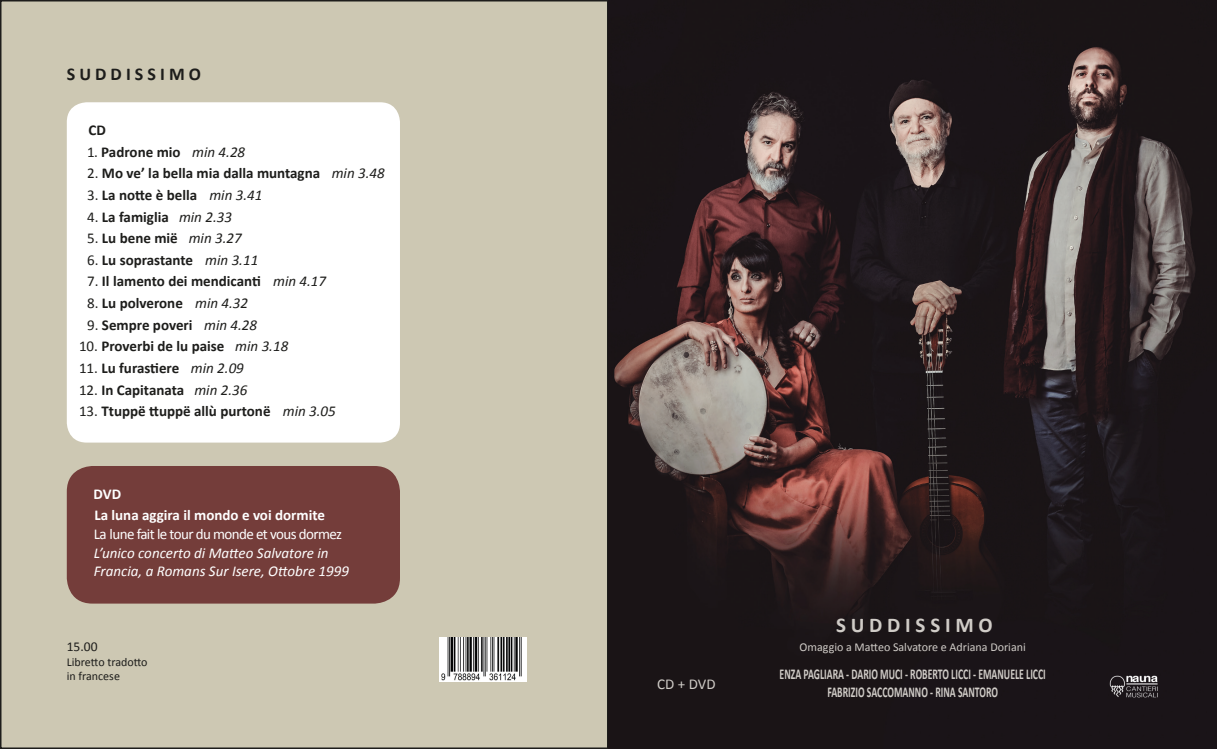
<style>
.page{position:relative;width:1217px;height:749px;background:#fff}
.page>*{position:absolute;margin:0;border:0;box-sizing:border-box;transform-origin:0 0}
.t1{font:700 21px "Calibri";color:#d0ccc7}
.t2{font:700 18px "Calibri";color:#1d1d1b}
.t3{font:700 15px "Calibri";color:#1d1d1b}
.t4{font:700 15px "Calibri";color:#d0ccc7;scale:.65 1}
.t5{font:italic 15px "Calibri";color:#fff}
.t6{font:15px "Calibri";letter-spacing:-.04em;color:#fff}
.t7{font:700 15px "Calibri";color:#fff}
.t8{font:15px "Calibri";color:#d0ccc7}
.t9{font:13.5px "Calibri";color:#1d1d1b}
.t10{font:12px "Calibri";color:#d0ccc7}
.t11{font:12px "Calibri";color:#1d1d1b}
.s1{font-weight:400}
.s2{font-weight:400;font-style:italic}
</style>
<div class="page">
<div style="left:1px;top:1px;width:606px;height:747px;background:#cdc8b3"></div>
<div style="left:67px;top:102px;width:333px;height:340px;background:#fff;border-radius:20px"></div>
<div style="left:67px;top:466px;width:333px;height:137px;background:#743d3a;border-radius:26px"></div>
<img style="left:439px;top:637px;width:87px;height:44px">
<img style="left:608px;top:0;width:608px;height:748px">
<img style="left:1101px;top:668px;width:64px;height:38px">
<p class="t2" style="left:67px;top:63px;width:136px">S U D D I S S I M O</p>
<p class="t3" style="left:89px;top:120px;width:19px">CD</p>
<p class="t3" style="left:87px;top:142px;width:159px"><span class="s1">1.</span> Padrone mio <span class="s2">min 4.28</span></p>
<p class="t3" style="left:87px;top:164px;width:299px"><span class="s1">2.</span> Mo ve’ la bella mia dalla muntagna <span class="s2">min 3.48</span></p>
<p class="t3" style="left:87px;top:185px;width:177px"><span class="s1">3.</span> La notte è bella <span class="s2">min 3.41</span></p>
<p class="t3" style="left:87px;top:207px;width:146px"><span class="s1">4.</span> La famiglia <span class="s2">min 2.33</span></p>
<p class="t3" style="left:87px;top:228px;width:156px"><span class="s1">5.</span> Lu bene mië <span class="s2">min 3.27</span></p>
<p class="t3" style="left:87px;top:250px;width:173px"><span class="s1">6.</span> Lu soprastante <span class="s2">min 3.11</span></p>
<p class="t3" style="left:87px;top:272px;width:240px"><span class="s1">7.</span> Il lamento dei mendicanti <span class="s2">min 4.17</span></p>
<p class="t3" style="left:87px;top:293px;width:162px"><span class="s1">8.</span> Lu polverone <span class="s2">min 4.32</span></p>
<p class="t3" style="left:87px;top:315px;width:171px"><span class="s1">9.</span> Sempre poveri <span class="s2">min 4.28</span></p>
<p class="t3" style="left:79px;top:336px;width:211px"><span class="s1">10.</span> Proverbi de lu paise <span class="s2">min 3.18</span></p>
<p class="t3" style="left:79px;top:358px;width:166px"><span class="s1">11.</span> Lu furastiere <span class="s2">min 2.09</span></p>
<p class="t3" style="left:79px;top:380px;width:170px"><span class="s1">12.</span> In Capitanata <span class="s2">min 2.36</span></p>
<p class="t3" style="left:79px;top:401px;width:258px"><span class="s1">13.</span> Ttuppë ttuppë allù purtonë <span class="s2">min 3.05</span></p>
<p class="t7" style="left:93px;top:484px;width:29px">DVD</p>
<p class="t7" style="left:94px;top:505px;width:232px">La luna aggira il mondo e voi dormite</p>
<p class="t6" style="left:94px;top:524px;width:249px">La lune fait le tour du monde et vous dormez</p>
<p class="t5" style="left:94px;top:542px;width:236px">L’unico concerto di Matteo Salvatore in</p>
<p class="t5" style="left:94px;top:560px;width:256px">Francia, a Romans Sur Isere, Ottobre 1999</p>
<p class="t9" style="left:67px;top:638px;width:32px">15.00</p>
<p class="t11" style="left:67px;top:654px;width:82px">Libretto tradotto</p>
<p class="t11" style="left:67px;top:668px;width:55px">in francese</p>
<p class="t8" style="left:657px;top:673px;width:60px">CD + DVD</p>
<p class="t1" style="left:836px;top:611px;width:158px">S U D D I S S I M O</p>
<p class="t10" style="left:799px;top:639px;width:227px">Omaggio a Matteo Salvatore e Adriana Doriani</p>
<p class="t4" style="left:779px;top:664px;width:411px">ENZA PAGLIARA - DARIO MUCI - ROBERTO LICCI - EMANUELE LICCI</p>
<p class="t4" style="left:827px;top:682px;width:264px">FABRIZIO SACCOMANNO - RINA SANTORO</p>
</div>
